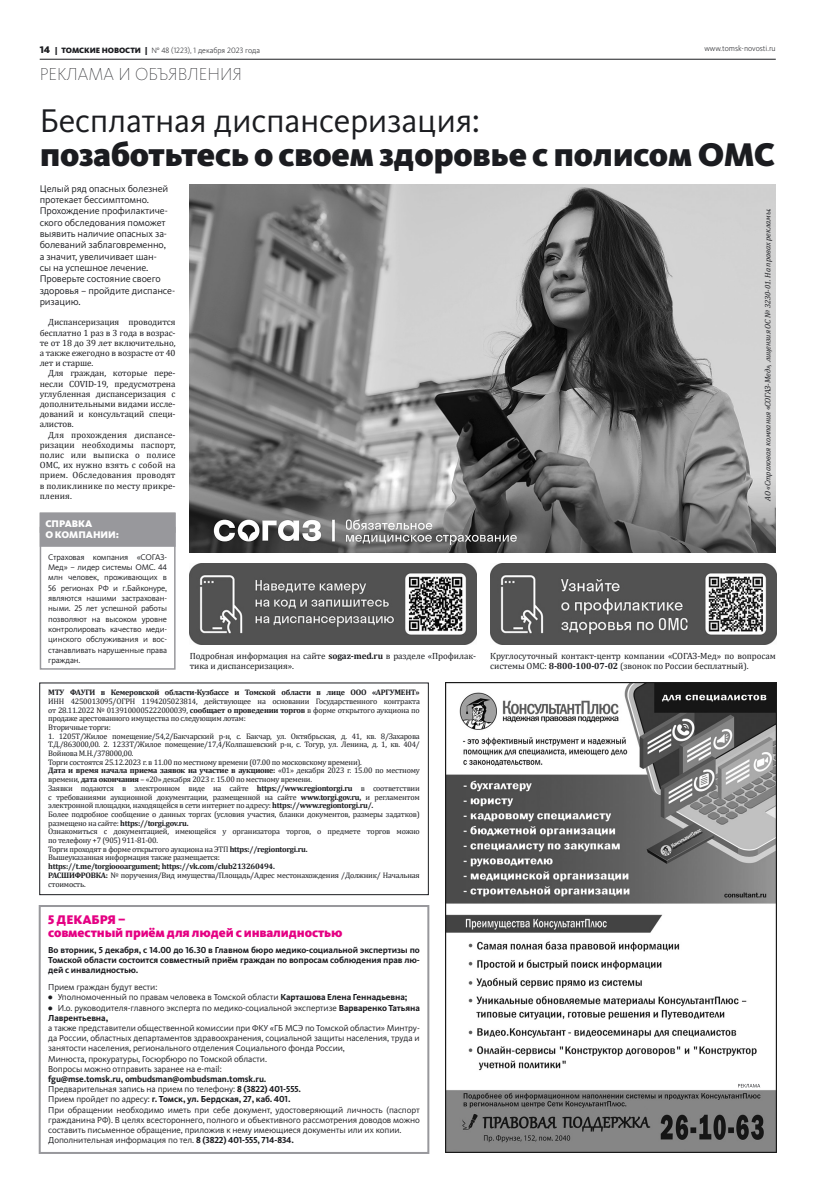
<style>
.page{position:relative;width:817px;height:1191px;background:#fff}
.page>*{position:absolute;margin:0;border:0;box-sizing:border-box;transform-origin:0 0}
.t1{font:900 34px "Kievit Pro";letter-spacing:-.01em;color:#1b1c20}
.t2{font:34px "Kievit Pro";letter-spacing:-.01em;color:#1b1c20}
.t3{font:100 18px "Kievit Pro";color:#1b1c20}
.t4{font:900 13px/13px "Kievit Pro";letter-spacing:-.01em;color:#e50083}
.t5{font:10px/11.3px "Kievit Pro";letter-spacing:-.01em;color:#1b1c20}
.t6{font:900 10px/11px "Kievit Pro";color:#fff}
.t7{font:9px/10.2px "Kievit Pro";letter-spacing:-.01em;color:#1b1c20}
.t8{font:9px/10.2px "Cambria";letter-spacing:-.01em;color:#1b1c20;text-align:justify}
.t9{font:700 9px/10.2px "Kievit Pro";letter-spacing:-.01em;color:#1b1c20;text-align:justify}
.t10{font:8.5px/10.3px "Kievit Pro";letter-spacing:-.02em;color:#1b1c20;text-align:justify}
.t11{font:8px/8.7px "Cambria";letter-spacing:-.03em;color:#1b1c20}
.t12{font:700 8px "Cambria";letter-spacing:-.03em;color:#1b1c20}
.t13{font:italic 8px "Cambria";letter-spacing:-.01em;color:#1b1c20}
.t14{font:300 8px "Kievit Pro";color:#1b1c20}
.s1{font-weight:900;font-size:10px}
.s2{font-weight:900}
.s3{font-weight:700}
</style>
<div class="page">
<hr style="left:40px;top:59px;width:735px;height:1px;background:#1b1c20">
<img style="left:190px;top:184px;width:585px;height:368px">
<div style="left:40px;top:512px;width:135px;height:157px;border:2px solid #98989c"></div>
<div style="left:40px;top:513px;width:135px;height:20px;background:#98989c"></div>
<div style="left:40px;top:527px;width:135px;height:20px;background:#98989c"></div>
<img style="left:190px;top:564px;width:286px;height:80px">
<img style="left:490px;top:564px;width:286px;height:80px">
<img style="left:445px;top:683px;width:331px;height:469px">
<div style="left:39px;top:905px;width:390px;height:249px;border:2px solid #98989c"></div>
<div style="left:39px;top:682px;width:390px;height:213px;border:1px solid #1b1c20"></div>
<svg style="left:738px;top:1084px;width:22px;height:3px"></svg>
<p class="t14" style="left:40px;top:45px;width:222px"><span class="s1">14</span> <span class="s2">| ТОМСКИЕ НОВОСТИ |</span> № 48 (1223), 1 декабря 2023 года</p>
<p class="t14" style="left:704px;top:44px;width:73px">www.tomsk-novosti.ru</p>
<h2 class="t3" style="left:40px;top:63px;width:204px">РЕКЛАМА И ОБЪЯВЛЕНИЯ</h2>
<h1 class="t2" style="left:40px;top:100px;width:441px">Бесплатная диспансеризация:</h1>
<h1 class="t1" style="left:40px;top:134px;width:736px">позаботьтесь о своем здоровье с полисом ОМС</h1>
<p class="t5" style="left:40px;top:183px;width:137px">Целый ряд опасных болезней протекает бессимптомно.<br>Прохождение профилактиче&shy;ского обследования поможет выявить наличие опасных за&shy;болеваний заблаговременно,<br>а значит, увеличивает шан-<br>сы на успешное лечение.<br>Проверьте состояние своего здоровья – пройдите диспансе&shy;ризацию.</p>
<p class="t8" style="left:40px;top:317px;width:137px;text-indent:9px">Диспансеризация проводится бесплатно 1 раз в 3 года в возрас&shy;те от 18 до 39 лет включительно, а также ежегодно в возрасте от 40 лет и старше.</p>
<p class="t8" style="left:40px;top:368px;width:137px;text-indent:9px">Для граждан, которые пере&shy;несли COVID-19, предусмотрена углубленная диспансеризация с дополнительными видами иссле&shy;дований и консультаций специ&shy;алистов.</p>
<p class="t8" style="left:40px;top:429px;width:137px;text-indent:9px">Для прохождения диспансе&shy;ризации необходимы паспорт, полис или выписка о полисе ОМС, их нужно взять с собой на прием. Обследования проводят в поликлинике по месту прикре&shy;пления.</p>
<p class="t6" style="left:45px;top:518px;width:75px">СПРАВКА<br>О КОМПАНИИ:</p>
<p class="t10" style="left:48px;top:552px;width:120px">Страховая компания «СОГАЗ-Мед» – лидер системы ОМС. 44 млн человек, проживающих в 56 регионах РФ и г.Байконуре, являются нашими застрахован&shy;ными. 25 лет успешной работы позволяют на высоком уровне контролировать качество меди&shy;цинского обслуживания и вос&shy;станавливать нарушенные права граждан.</p>
<p class="t13" style="left:762px;top:500px;width:294px;rotate:-90deg">АО «Страховая компания «СОГАЗ-Мед», лицензия ОС № 3230-01. На правах рекламы.</p>
<p class="t8" style="left:190px;top:650px;width:288px">Подробная информация на сайте <span class="s3">sogaz-med.ru</span> в разделе «Профилак&shy;тика и диспансеризация».</p>
<p class="t8" style="left:490px;top:650px;width:287px">Круглосуточный контакт-центр компании «СОГАЗ-Мед» по вопросам системы ОМС: <span class="s3">8-800-100-07-02</span> (звонок по России бесплатный).</p>
<p class="t12" style="left:48px;top:687px;width:373px">МТУ ФАУГИ в Кемеровской области-Кузбассе и Томской области в лице ООО «АРГУМЕНТ»</p>
<p class="t11" style="left:48px;top:696px;width:373px">ИНН 4250013095/ОГРН 1194205023814, действующее на основании Государственного контракта от 28.11.2022 № 0139100005222000039, <span class="s3">сообщает о проведении торгов</span> в форме открытого аукциона по продаже арестованного имущества по следующим лотам:<br>Вторичные торги:</p>
<p class="t11" style="left:48px;top:731px;width:373px">1. 1205Т/Жилое помещение/54,2/Бакчарский р-н, с. Бакчар, ул. Октябрьская, д. 41, кв. 8/Захарова Т.Д./863000,00. 2. 1233Т/Жилое помещение/17,4/Колпашевский р-н, с. Тогур, ул. Ленина, д. 1, кв. 404/ Войнова М.Н./378000,00.<br>Торги состоятся 25.12.2023 г. в 11.00 по местному времени (07.00 по московскому времени).<br><span class="s3">Дата и время начала приема заявок на участие в аукционе:</span> «01» декабря 2023 г. 15.00 по местному времени, <span class="s3">дата окончания</span> – «20» декабря 2023 г. 15.00 по местному времени.<br>Заявки подаются в электронном виде на сайте <span class="s3">https://www.regiontorgi.ru</span> в соответствии с требованиями аукционной документации, размещенной на сайте <span class="s3">www.torgi.gov.ru,</span> и регламентом электронной площадки, находящейся в сети интернет по адресу: <span class="s3">https://www.regiontorgi.ru/.<br></span>Более подробное сообщение о данных торгах (условия участия, бланки документов, размеры задатков) размещено на сайте: <span class="s3">https://torgi.gov.ru.<br></span>Ознакомиться с документацией, имеющейся у организатора торгов, о предмете торгов можно по телефону +7 (905) 911-81-00.<br>Торги проходят в форме открытого аукциона на ЭТП <span class="s3">https://regiontorgi.ru.<br></span>Вышеуказанная информация также размещается:</p>
<p class="t11" style="left:48px;top:862px;width:373px"><span class="s3">https://t.me/torgioooargument; https://vk.com/club213260494.<br>РАСШИФРОВКА:</span> № поручения/Вид имущества/Площадь/Адрес местонахождения /Должник/ Начальная стоимость.</p>
<h3 class="t4" style="left:48px;top:913px;width:295px">5 ДЕКАБРЯ –<br>совместный приём для людей с инвалидностью</h3>
<p class="t9" style="left:48px;top:944px;width:373px">Во вторник, 5 декабря, с 14.00 до 16.30 в Главном бюро медико-социальной экспертизы по Томской области состоится совместный приём граждан по вопросам соблюдения прав лю&shy;дей с инвалидностью.</p>
<p class="t7" style="left:48px;top:982px;width:111px">Прием граждан будут вести:</p>
<p class="t7" style="left:48px;top:992px;width:360px"><span class="s2">•</span> Уполномоченный по правам человека в Томской области <span class="s3">Карташова Елена Геннадьевна;</span></p>
<p class="t7" style="left:48px;top:1002px;width:373px"><span class="s2">•</span> И.о. руководителя-главного эксперта по медико-социальной экспертизе <span class="s3">Варваренко Татьяна<br>Лаврентьевна,</span></p>
<p class="t7" style="left:48px;top:1022px;width:373px">а также представители общественной комиссии при ФКУ «ГБ МСЭ по Томской области» Минтру&shy;да России, областных департаментов здравоохранения, социальной защиты населения, труда и занятости населения, регионального отделения Социального фонда России,<br>Минюста, прокуратуры, Госюрбюро по Томской области.<br>Вопросы можно отправить заранее на e-mail:</p>
<p class="t7" style="left:48px;top:1073px;width:373px"><span class="s3">fgu@mse.tomsk.ru, ombudsman@ombudsman.tomsk.ru.<br></span>Предварительная запись на прием по телефону: <span class="s3">8 (3822) 401-555.<br></span>Прием пройдет по адресу: <span class="s3">г. Томск, ул. Бердская, 27, каб. 401.<br></span>При обращении необходимо иметь при себе документ, удостоверяющий личность (паспорт гражданина РФ). В целях всестороннего, полного и объективного рассмотрения доводов можно составить письменное обращение, приложив к нему имеющиеся документы или их копии.<br>Дополнительная информация по тел. <span class="s3">8 (3822) 401-555, 714-834.</span></p>
</div>
